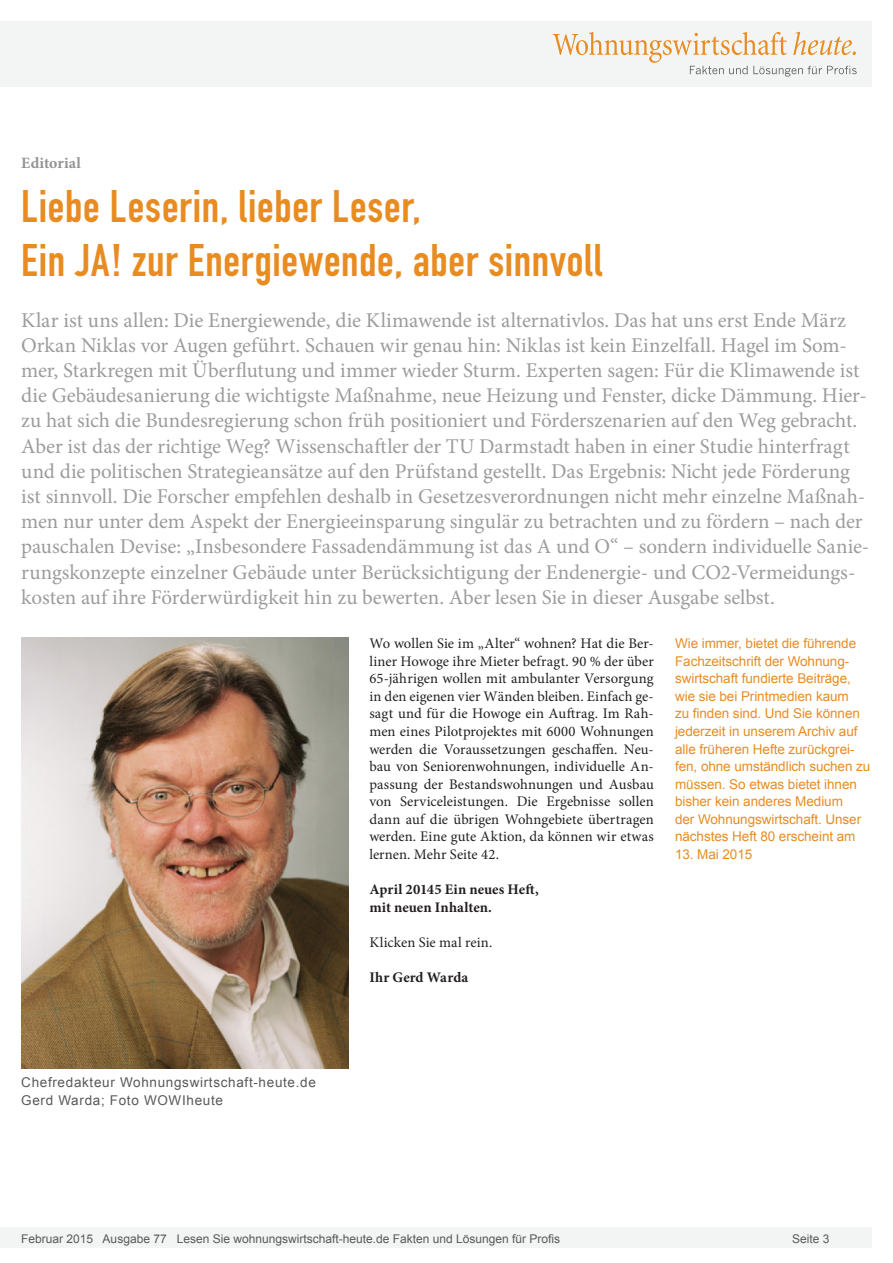
<style>
.page{position:relative;width:893px;height:1263px;background:#fff}
.page>*{position:absolute;margin:0;border:0;box-sizing:border-box;transform-origin:0 0}
.Überschrift_Groß{font:45px "DIN Engschrift";letter-spacing:.015em;color:#e88c22}
.Anlesetext{font:21px/25.2px "Minion Pro";letter-spacing:-.005em;color:#9c9c9c}
.Kategorie{font:700 15.75px "Minion Pro";letter-spacing:.01em;color:#939393}
.Fließtext_erste_Zeil{font:14.7px/17.5px "Minion Pro";letter-spacing:.005em;color:#231f20;text-align:justify}
.AUTOR{font:700 14.7px "Minion Pro";color:#231f20}
.Info{font:13.5px/17.5px "Arial";letter-spacing:-.005em;color:#e88c22}
.Bildunterschrift{font:13.5px/17.5px "Arial";letter-spacing:.05em;color:#595959}
.t1{font:12px "Arial";color:#595959}
</style>
<div class="page">
<div style="left:0;top:1227px;width:872px;height:20px;background:#f3f4f4"></div>
<div style="left:0;top:21px;width:872px;height:66px;background:#f3f4f4"></div>
<svg style="left:553px;top:32px;width:304px;height:45px"></svg>
<img style="left:21px;top:637px;width:327px;height:431px">
<p class="Kategorie" style="left:21px;top:152px;width:61px">Editorial</p>
<p class="Überschrift_Groß" style="left:21px;top:180px;width:401px">Liebe Leserin, lieber Leser,</p>
<p class="Überschrift_Groß" style="left:21px;top:234px;width:582px">Ein JA! zur Energiewende, aber sinnvoll</p>
<p class="Anlesetext" style="left:21px;top:307px;width:850px">Klar ist uns allen: Die Energiewende, die Klimawende ist alternativlos. Das hat uns erst Ende März Orkan Niklas vor Augen geführt. Schauen wir genau hin: Niklas ist kein Einzelfall. Hagel im Som&shy;mer, Starkregen mit Überflutung und immer wieder Sturm. Experten sagen: Für die Klimawende ist die Gebäudesanierung die wichtigste Maßnahme, neue Heizung und Fenster, dicke Dämmung. Hier&shy;zu hat sich die Bundesregierung schon früh positioniert und Förderszenarien auf den Weg gebracht.<br>Aber ist das der richtige Weg? Wissenschaftler der TU Darmstadt haben in einer Studie hinterfragt und die politischen Strategieansätze auf den Prüfstand gestellt. Das Ergebnis: Nicht jede Förderung ist sinnvoll. Die Forscher empfehlen deshalb in Gesetzesverordnungen nicht mehr einzelne Maßnah&shy;men nur unter dem Aspekt der Energieeinsparung singulär zu betrachten und zu fördern – nach der pauschalen Devise: „Insbesondere Fassadendämmung ist das A und O“ – sondern individuelle Sanie&shy;rungskonzepte einzelner Gebäude unter Berücksichtigung der Endenergie- und CO2-Vermeidungs&shy;kosten auf ihre Förderwürdigkeit hin zu bewerten. Aber lesen Sie in dieser Ausgabe selbst.</p>
<p class="Fließtext_erste_Zeil" style="left:369px;top:635px;width:286px">Wo wollen Sie im „Alter“ wohnen? Hat die Ber&shy;liner Howoge ihre Mieter befragt. 90 % der über 65-jährigen wollen mit ambulanter Versorgung in den eigenen vier Wänden bleiben. Einfach ge&shy;sagt und für die Howoge ein Auftrag. Im Rah&shy;men eines Pilotprojektes mit 6000 Wohnungen werden die Voraussetzungen geschaffen. Neu&shy;bau von Seniorenwohnungen, individuelle An&shy;passung der Bestandswohnungen und Ausbau von Serviceleistungen. Die Ergebnisse sollen dann auf die übrigen Wohngebiete übertragen werden. Eine gute Aktion, da können wir etwas lernen. Mehr Seite 42.</p>
<p class="AUTOR" style="left:369px;top:879px;width:171px">April 20145 Ein neues Heft,</p>
<p class="AUTOR" style="left:369px;top:896px;width:124px">mit neuen Inhalten.</p>
<p class="Fließtext_erste_Zeil" style="left:369px;top:933px;width:125px">Klicken Sie mal rein.</p>
<p class="AUTOR" style="left:369px;top:967px;width:100px">Ihr Gerd Warda</p>
<p class="Info" style="left:675px;top:635px;width:197px">Wie immer, bietet die führende<br>Fachzeitschrift der Wohnung&shy;swirtschaft fundierte Beiträge, wie sie bei Printmedien kaum<br>zu finden sind. Und Sie können jederzeit in unserem Archiv auf alle früheren Hefte zurückgrei&shy;fen, ohne umständlich suchen zu müssen. So etwas bietet ihnen bisher kein anderes Medium<br>der Wohnungswirtschaft. Unser nächstes Heft 80 erscheint am</p>
<p class="Info" style="left:675px;top:845px;width:79px">13. Mai 2015</p>
<p class="Bildunterschrift" style="left:21px;top:1074px;width:296px">Chefredakteur Wohnungswirtschaft-heute.de<br>Gerd Warda; Foto WOWIheute</p>
<p class="t1" style="left:21px;top:1230px;width:540px">Februar 2015 Ausgabe 77 Lesen Sie wohnungswirtschaft-heute.de Fakten und Lösungen für Profis</p>
<p class="t1" style="left:792px;top:1231px;width:39px">Seite 3</p>
</div>
